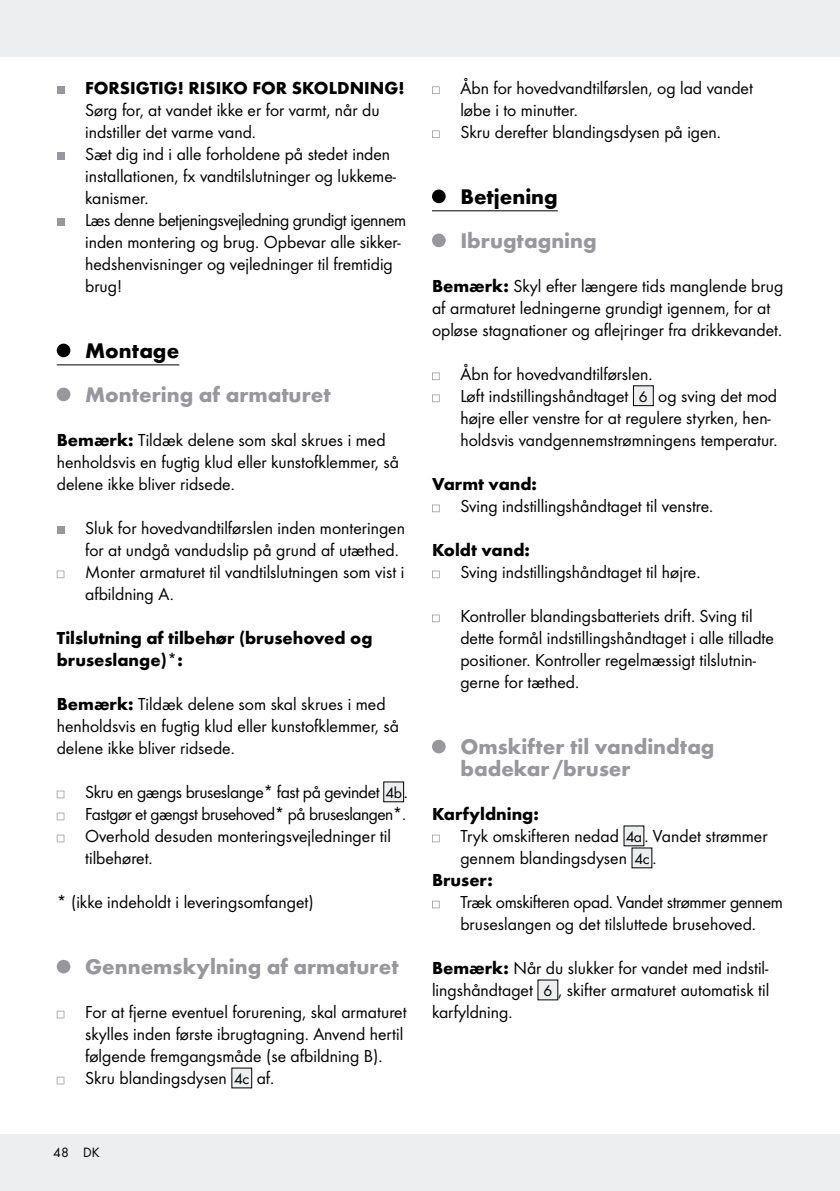
<style>
.page{position:relative;width:840px;height:1191px;background:#fff}
.page>*{position:absolute;margin:0;border:0;box-sizing:border-box;transform-origin:0 0}
.t1{font:700 22px/22px "Futura";color:#97979c}
.t2{font:700 22px "Futura";color:#000}
.t3{font:18px/22px "Futura Boo";color:#000}
.t4{font:18px/22px "Futura Boo";letter-spacing:-.025em;color:#000}
.t5{font:700 18px/22px "Futura";color:#000}
.t6{font:14px "Futura Boo";color:#000}
.s1{font-family:"Futura";font-weight:700}
.s2{font-size:16px}
</style>
<div class="page">
<div style="left:0;top:0;width:839px;height:57px;background:#eceeef"></div>
<div style="left:0;top:1134px;width:839px;height:57px;background:#eceeef"></div>
<hr style="left:839px;top:1134px;width:1px;height:57px;background:#eceeef">
<hr style="left:57px;top:364px;width:122px;height:1px;background:#000">
<div style="left:57px;top:86px;width:7px;height:8px;background:#97979c"></div>
<div style="left:57px;top:152px;width:7px;height:8px;background:#97979c"></div>
<div style="left:57px;top:218px;width:7px;height:8px;background:#97979c"></div>
<div style="left:57px;top:343px;width:13px;height:14px;background:#000;border-radius:50%"></div>
<div style="left:57px;top:387px;width:13px;height:14px;background:#97979c;border-radius:50%"></div>
<div style="left:57px;top:526px;width:7px;height:8px;background:#97979c"></div>
<svg style="left:57px;top:570px;width:7px;height:8px"></svg>
<svg style="left:57px;top:790px;width:7px;height:8px"></svg>
<div style="left:383px;top:782px;width:20px;height:20px;background:#eceeef"></div>
<div style="left:383px;top:781px;width:21px;height:21px;border:1px solid #000"></div>
<svg style="left:57px;top:812px;width:7px;height:8px"></svg>
<svg style="left:57px;top:834px;width:7px;height:8px"></svg>
<div style="left:57px;top:959px;width:13px;height:14px;background:#97979c;border-radius:50%"></div>
<svg style="left:57px;top:1010px;width:7px;height:8px"></svg>
<svg style="left:57px;top:1076px;width:7px;height:8px"></svg>
<div style="left:232px;top:1068px;width:19px;height:20px;background:#eceeef"></div>
<hr style="left:432px;top:210px;width:125px;height:1px;background:#000">
<svg style="left:432px;top:86px;width:7px;height:8px"></svg>
<svg style="left:432px;top:130px;width:7px;height:8px"></svg>
<div style="left:432px;top:189px;width:13px;height:14px;background:#000;border-radius:50%"></div>
<div style="left:432px;top:233px;width:13px;height:14px;background:#97979c;border-radius:50%"></div>
<svg style="left:432px;top:372px;width:7px;height:8px"></svg>
<svg style="left:432px;top:394px;width:7px;height:8px"></svg>
<div style="left:633px;top:386px;width:20px;height:20px;background:#eceeef"></div>
<div style="left:632px;top:385px;width:21px;height:21px;border:1px solid #000"></div>
<svg style="left:432px;top:504px;width:7px;height:8px"></svg>
<svg style="left:432px;top:570px;width:7px;height:8px"></svg>
<svg style="left:432px;top:614px;width:7px;height:8px"></svg>
<div style="left:432px;top:739px;width:13px;height:14px;background:#97979c;border-radius:50%"></div>
<svg style="left:432px;top:834px;width:7px;height:8px"></svg>
<div style="left:623px;top:826px;width:20px;height:20px;background:#eceeef"></div>
<div style="left:631px;top:848px;width:20px;height:20px;background:#eceeef"></div>
<svg style="left:432px;top:900px;width:7px;height:8px"></svg>
<div style="left:537px;top:980px;width:20px;height:20px;background:#eceeef"></div>
<p class="t5" style="left:85px;top:77px;width:321px">FORSIGTIG! RISIKO FOR SKOLDNING!</p>
<p class="t3" style="left:85px;top:99px;width:322px">Sørg for, at vandet ikke er for varmt, når du indstiller det varme vand.<br>Sæt dig ind i alle forholdene på stedet inden installationen, fx vandtilslutninger og lukkeme&shy;kanismer.<br>Læs denne betjeningsvejledning grundigt igennem inden montering og brug. Opbevar alle sikker&shy;hedshenvisninger og vejledninger til fremtidig brug!</p>
<p class="t2" style="left:85px;top:337px;width:96px">Montage</p>
<p class="t1" style="left:85px;top:383px;width:247px">Montering af armaturet</p>
<p class="t3" style="left:57px;top:429px;width:343px"><span class="s1">Bemærk:</span> Tildæk delene som skal skrues i med henholdsvis en fugtig klud eller kunstofklemmer, så delene ikke bliver ridsede.</p>
<p class="t3" style="left:85px;top:517px;width:321px">Sluk for hovedvandtilførslen inden monteringen for at undgå vandudslip på grund af utæthed.<br>Monter armaturet til vandtilslutningen som vist i afbildning A.</p>
<p class="t5" style="left:57px;top:627px;width:317px">Tilslutning af tilbehør (brusehoved og bruseslange)*:</p>
<p class="t3" style="left:57px;top:693px;width:343px"><span class="s1">Bemærk:</span> Tildæk delene som skal skrues i med henholdsvis en fugtig klud eller kunstofklemmer, så delene ikke bliver ridsede.</p>
<p class="t4" style="left:85px;top:781px;width:324px">Skru en gængs bruseslange* fast på gevindet <span class="s2">4b</span>.<br>Fastgør et gængst brusehoved* på bruseslangen*.<br>Overhold desuden monteringsvejledninger til tilbehøret.</p>
<p class="t3" style="left:57px;top:891px;width:258px">* (ikke indeholdt i leveringsomfanget)</p>
<p class="t1" style="left:85px;top:955px;width:315px">Gennemskylning af armaturet</p>
<p class="t3" style="left:85px;top:1001px;width:323px">For at fjerne eventuel forurening, skal armaturet skylles inden første ibrugtagning. Anvend hertil følgende fremgangsmåde (se afbildning B).<br>Skru blandingsdysen <span class="s2">4c</span> af.</p>
<p class="t6" style="left:53px;top:1144px;width:48px">48 DK</p>
<p class="t3" style="left:460px;top:77px;width:294px">Åbn for hovedvandtilførslen, og lad vandet løbe i to minutter.<br>Skru derefter blandingsdysen på igen.</p>
<p class="t2" style="left:460px;top:183px;width:99px">Betjening</p>
<p class="t1" style="left:460px;top:229px;width:138px">Ibrugtagning</p>
<p class="t3" style="left:432px;top:275px;width:352px"><span class="s1">Bemærk:</span> Skyl efter længere tids manglende brug af armaturet ledningerne grundigt igennem, for at opløse stagnationer og aflejringer fra drikkevandet.</p>
<p class="t3" style="left:460px;top:363px;width:318px">Åbn for hovedvandtilførslen.<br>Løft indstillingshåndtaget <span class="s2">6</span> og sving det mod højre eller venstre for at regulere styrken, hen&shy;holdsvis vandgennemstrømningens temperatur.</p>
<p class="t5" style="left:432px;top:473px;width:106px">Varmt vand:</p>
<p class="t3" style="left:460px;top:495px;width:254px">Sving indstillingshåndtaget til venstre.</p>
<p class="t5" style="left:432px;top:539px;width:99px">Koldt vand:</p>
<p class="t3" style="left:460px;top:561px;width:241px">Sving indstillingshåndtaget til højre.</p>
<p class="t3" style="left:460px;top:605px;width:315px">Kontroller blandingsbatteriets drift. Sving til dette formål indstillingshåndtaget i alle tilladte positioner. Kontroller regelmæssigt tilslutnin&shy;gerne for tæthed.</p>
<p class="t1" style="left:460px;top:735px;width:255px">Omskifter til vandindtag badekar /bruser</p>
<p class="t5" style="left:432px;top:803px;width:108px">Karfyldning:</p>
<p class="t3" style="left:460px;top:825px;width:308px">Tryk omskifteren nedad <span class="s2">4a</span> . Vandet strømmer gennem blandingsdysen <span class="s2">4c</span> .</p>
<p class="t5" style="left:432px;top:869px;width:63px">Bruser:</p>
<p class="t3" style="left:460px;top:891px;width:324px">Træk omskifteren opad. Vandet strømmer gennem bruseslangen og det tilsluttede brusehoved.</p>
<p class="t3" style="left:432px;top:957px;width:339px;text-align:justify"><span class="s1">Bemærk:</span> Når du slukker for vandet med indstil&shy;lingshåndtaget <span class="s2">6</span> , skifter armaturet automatisk til karfyldning.</p>
</div>
